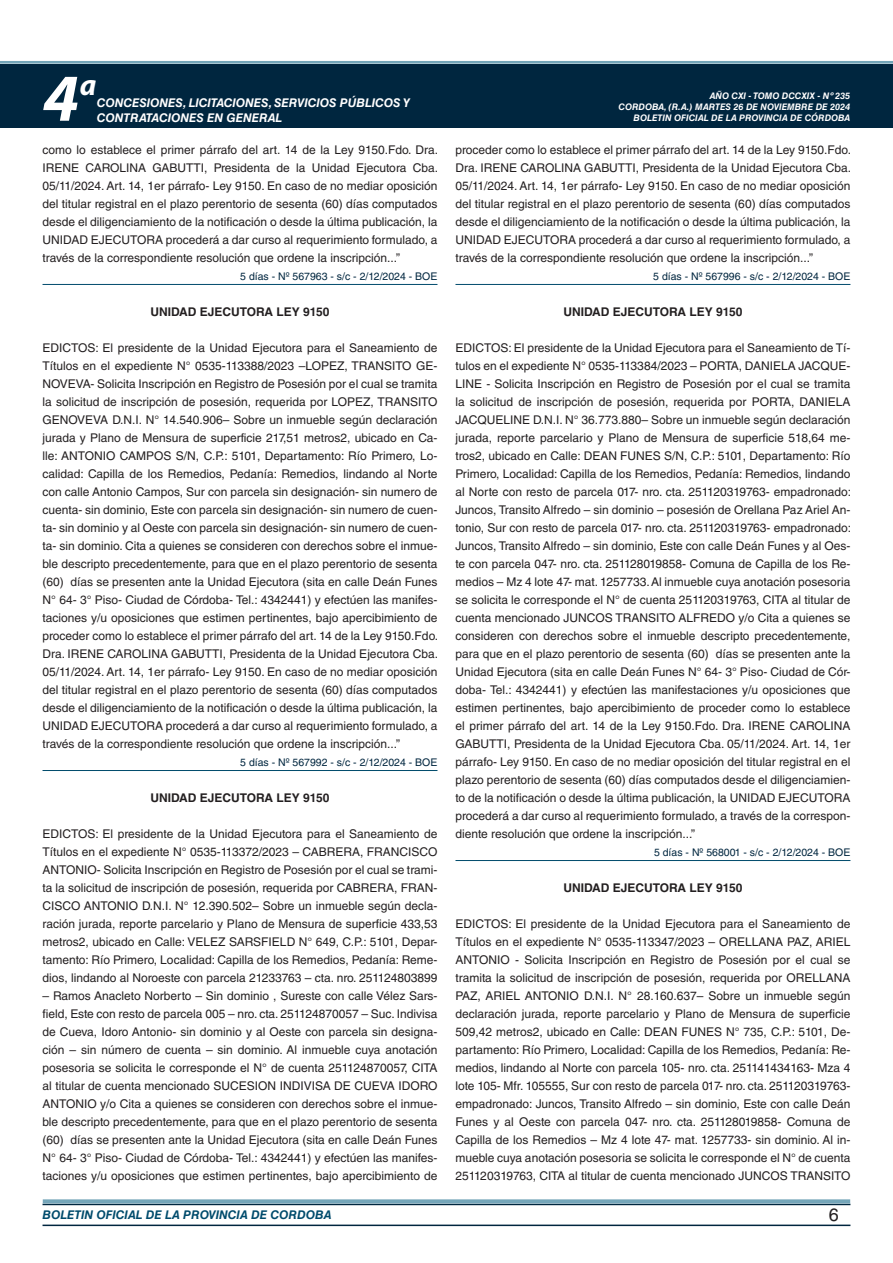
<style>
.page{position:relative;width:893px;height:1263px;background:#fff}
.page>*{position:absolute;margin:0;border:0;box-sizing:border-box;transform-origin:0 0}
.t1{font:italic 700 67.5px "Myriad Pro";color:#fff}
.t2{font:italic 700 30px "Myriad Pro";color:#fff}
.t3{font:18px "Helvetica LT Std";color:#231f20}
.TEXTO_BASE{font:12px/18px "Helvetica LT Std";color:#231f20;text-align:justify}
.RESUELVE{font:700 12px "Helvetica LT Std";color:#231f20}
.t4{font:italic 700 12px/14.4px "Helvetica LT Std";color:#fff}
.t5{font:italic 700 12px "Helvetica LT Std";color:#004b6c}
.FECHA_DE_VENCIMIENTO{font:10.5px "Helvetica LT Std";color:#00263f}
.t6{font:italic 700 9px/10.8px "Helvetica LT Std";color:#fff;text-align:right}
</style>
<div class="page">
<div style="left:0;top:61px;width:893px;height:6px;background:#fff;opacity:.75"></div>
<hr style="left:43px;top:1224px;width:807px;height:2px;background:#00263f">
<div style="left:42px;top:1198px;width:809px;height:8px;background:#fff;opacity:.75"></div>
<div style="left:0;top:64px;width:893px;height:64px;background:#00263f"></div>
<hr style="left:43px;top:284px;width:394px;height:1px;background:#004b6c">
<hr style="left:43px;top:770px;width:394px;height:1px;background:#004b6c">
<hr style="left:455px;top:284px;width:395px;height:1px;background:#004b6c">
<hr style="left:455px;top:860px;width:395px;height:1px;background:#004b6c">
<h1 class="t1" style="left:43px;top:54px;width:38px">4</h1>
<h2 class="t2" style="left:80px;top:66px;width:18px">a</h2>
<p class="t4" style="left:97px;top:96px;width:315px">CONCESIONES, LICITACIONES, SERVICIOS PÚBLICOS Y<br>CONTRATACIONES EN GENERAL</p>
<p class="TEXTO_BASE" style="left:43px;top:141px;width:397px">como lo establece el primer párrafo del art. 14 de la Ley 9150.Fdo. Dra.<br>IRENE CAROLINA GABUTTI, Presidenta de la Unidad Ejecutora Cba.<br>05/11/2024. Art. 14, 1er párrafo- Ley 9150. En caso de no mediar oposición del titular registral en el plazo perentorio de sesenta (60) días computados desde el diligenciamiento de la notificación o desde la última publicación, la UNIDAD EJECUTORA procederá a dar curso al requerimiento formulado, a través de la correspondiente resolución que ordene la inscripción...”</p>
<p class="FECHA_DE_VENCIMIENTO" style="left:240px;top:270px;width:199px">5 días - Nº 567963 - s/c - 2/12/2024 - BOE</p>
<p class="RESUELVE" style="left:150px;top:304px;width:181px">UNIDAD EJECUTORA LEY 9150</p>
<p class="TEXTO_BASE" style="left:43px;top:339px;width:397px">EDICTOS: El presidente de la Unidad Ejecutora para el Saneamiento de Títulos en el expediente N° 0535-113388/2023 –LOPEZ, TRANSITO GE-NOVEVA- Solicita Inscripción en Registro de Posesión por el cual se tramita la solicitud de inscripción de posesión, requerida por LOPEZ, TRANSITO GENOVEVA D.N.I. N° 14.540.906– Sobre un inmueble según declaración jurada y Plano de Mensura de superficie 217,51 metros2, ubicado en Ca&shy;lle: ANTONIO CAMPOS S/N, C.P.: 5101, Departamento: Río Primero, Lo&shy;calidad: Capilla de los Remedios, Pedanía: Remedios, lindando al Norte con calle Antonio Campos, Sur con parcela sin designación- sin numero de cuenta- sin dominio, Este con parcela sin designación- sin numero de cuen&shy;ta- sin dominio y al Oeste con parcela sin designación- sin numero de cuen&shy;ta- sin dominio. Cita a quienes se consideren con derechos sobre el inmue&shy;ble descripto precedentemente, para que en el plazo perentorio de sesenta (60) días se presenten ante la Unidad Ejecutora (sita en calle Deán Funes N° 64- 3° Piso- Ciudad de Córdoba- Tel.: 4342441) y efectúen las manifes&shy;taciones y/u oposiciones que estimen pertinentes, bajo apercibimiento de proceder como lo establece el primer párrafo del art. 14 de la Ley 9150.Fdo.<br>Dra. IRENE CAROLINA GABUTTI, Presidenta de la Unidad Ejecutora Cba.<br>05/11/2024. Art. 14, 1er párrafo- Ley 9150. En caso de no mediar oposición del titular registral en el plazo perentorio de sesenta (60) días computados desde el diligenciamiento de la notificación o desde la última publicación, la UNIDAD EJECUTORA procederá a dar curso al requerimiento formulado, a través de la correspondiente resolución que ordene la inscripción...”</p>
<p class="FECHA_DE_VENCIMIENTO" style="left:240px;top:756px;width:199px">5 días - Nº 567992 - s/c - 2/12/2024 - BOE</p>
<p class="RESUELVE" style="left:150px;top:790px;width:181px">UNIDAD EJECUTORA LEY 9150</p>
<p class="TEXTO_BASE" style="left:43px;top:825px;width:396px">EDICTOS: El presidente de la Unidad Ejecutora para el Saneamiento de Títulos en el expediente N° 0535-113372/2023 – CABRERA, FRANCISCO ANTONIO- Solicita Inscripción en Registro de Posesión por el cual se trami&shy;ta la solicitud de inscripción de posesión, requerida por CABRERA, FRAN-CISCO ANTONIO D.N.I. N° 12.390.502– Sobre un inmueble según decla&shy;ración jurada, reporte parcelario y Plano de Mensura de superficie 433,53 metros2, ubicado en Calle: VELEZ SARSFIELD N° 649, C.P.: 5101, Depar&shy;tamento: Río Primero, Localidad: Capilla de los Remedios, Pedanía: Reme&shy;dios, lindando al Noroeste con parcela 21233763 – cta. nro. 251124803899</p>
<p class="TEXTO_BASE" style="left:43px;top:987px;width:396px">– Ramos Anacleto Norberto – Sin dominio , Sureste con calle Vélez Sars&shy;field, Este con resto de parcela 005 – nro. cta. 251124870057 – Suc. Indivisa de Cueva, Idoro Antonio- sin dominio y al Oeste con parcela sin designa&shy;ción – sin número de cuenta – sin dominio. Al inmueble cuya anotación posesoria se solicita le corresponde el N° de cuenta 251124870057, CITA al titular de cuenta mencionado SUCESION INDIVISA DE CUEVA IDORO ANTONIO y/o Cita a quienes se consideren con derechos sobre el inmue&shy;ble descripto precedentemente, para que en el plazo perentorio de sesenta (60) días se presenten ante la Unidad Ejecutora (sita en calle Deán Funes N° 64- 3° Piso- Ciudad de Córdoba- Tel.: 4342441) y efectúen las manifes&shy;taciones y/u oposiciones que estimen pertinentes, bajo apercibimiento de</p>
<p class="t6" style="left:619px;top:91px;width:233px">AÑO CXI - TOMO DCCXIX - Nº 235<br>CORDOBA, (R.A.) MARTES 26 DE NOVIEMBRE DE 2024</p>
<p class="t6" style="left:634px;top:112px;width:218px">BOLETIN OFICIAL DE LA PROVINCIA DE CÓRDOBA</p>
<p class="TEXTO_BASE" style="left:455px;top:141px;width:397px">proceder como lo establece el primer párrafo del art. 14 de la Ley 9150.Fdo.<br>Dra. IRENE CAROLINA GABUTTI, Presidenta de la Unidad Ejecutora Cba.<br>05/11/2024. Art. 14, 1er párrafo- Ley 9150. En caso de no mediar oposición del titular registral en el plazo perentorio de sesenta (60) días computados desde el diligenciamiento de la notificación o desde la última publicación, la UNIDAD EJECUTORA procederá a dar curso al requerimiento formulado, a través de la correspondiente resolución que ordene la inscripción...”</p>
<p class="FECHA_DE_VENCIMIENTO" style="left:653px;top:270px;width:199px">5 días - Nº 567996 - s/c - 2/12/2024 - BOE</p>
<p class="RESUELVE" style="left:563px;top:304px;width:181px">UNIDAD EJECUTORA LEY 9150</p>
<p class="TEXTO_BASE" style="left:455px;top:339px;width:397px">EDICTOS: El presidente de la Unidad Ejecutora para el Saneamiento de Tí&shy;tulos en el expediente N° 0535-113384/2023 – PORTA, DANIELA JACQUE-LINE - Solicita Inscripción en Registro de Posesión por el cual se tramita la solicitud de inscripción de posesión, requerida por PORTA, DANIELA JACQUELINE D.N.I. N° 36.773.880– Sobre un inmueble según declaración jurada, reporte parcelario y Plano de Mensura de superficie 518,64 me&shy;tros2, ubicado en Calle: DEAN FUNES S/N, C.P.: 5101, Departamento: Río Primero, Localidad: Capilla de los Remedios, Pedanía: Remedios, lindando al Norte con resto de parcela 017- nro. cta. 251120319763- empadronado:<br>Juncos, Transito Alfredo – sin dominio – posesión de Orellana Paz Ariel An&shy;tonio, Sur con resto de parcela 017- nro. cta. 251120319763- empadronado:<br>Juncos, Transito Alfredo – sin dominio, Este con calle Deán Funes y al Oes&shy;te con parcela 047- nro. cta. 251128019858- Comuna de Capilla de los Re&shy;medios – Mz 4 lote 47- mat. 1257733. Al inmueble cuya anotación posesoria se solicita le corresponde el N° de cuenta 251120319763, CITA al titular de cuenta mencionado JUNCOS TRANSITO ALFREDO y/o Cita a quienes se consideren con derechos sobre el inmueble descripto precedentemente, para que en el plazo perentorio de sesenta (60) días se presenten ante la Unidad Ejecutora (sita en calle Deán Funes N° 64- 3° Piso- Ciudad de Cór&shy;doba- Tel.: 4342441) y efectúen las manifestaciones y/u oposiciones que estimen pertinentes, bajo apercibimiento de proceder como lo establece el primer párrafo del art. 14 de la Ley 9150.Fdo. Dra. IRENE CAROLINA GABUTTI, Presidenta de la Unidad Ejecutora Cba. 05/11/2024. Art. 14, 1er párrafo- Ley 9150. En caso de no mediar oposición del titular registral en el plazo perentorio de sesenta (60) días computados desde el diligenciamien&shy;to de la notificación o desde la última publicación, la UNIDAD EJECUTORA procederá a dar curso al requerimiento formulado, a través de la correspon&shy;diente resolución que ordene la inscripción...”</p>
<p class="FECHA_DE_VENCIMIENTO" style="left:654px;top:846px;width:198px">5 días - Nº 568001 - s/c - 2/12/2024 - BOE</p>
<p class="RESUELVE" style="left:563px;top:880px;width:181px">UNIDAD EJECUTORA LEY 9150</p>
<p class="TEXTO_BASE" style="left:455px;top:915px;width:396px">EDICTOS: El presidente de la Unidad Ejecutora para el Saneamiento de Títulos en el expediente N° 0535-113347/2023 – ORELLANA PAZ, ARIEL ANTONIO - Solicita Inscripción en Registro de Posesión por el cual se tramita la solicitud de inscripción de posesión, requerida por ORELLANA PAZ, ARIEL ANTONIO D.N.I. N° 28.160.637– Sobre un inmueble según declaración jurada, reporte parcelario y Plano de Mensura de superficie 509,42 metros2, ubicado en Calle: DEAN FUNES N° 735, C.P.: 5101, De&shy;partamento: Río Primero, Localidad: Capilla de los Remedios, Pedanía: Re&shy;medios, lindando al Norte con parcela 105- nro. cta. 251141434163- Mza 4 lote 105- Mfr. 105555, Sur con resto de parcela 017- nro. cta. 251120319763- empadronado: Juncos, Transito Alfredo – sin dominio, Este con calle Deán Funes y al Oeste con parcela 047- nro. cta. 251128019858- Comuna de Capilla de los Remedios – Mz 4 lote 47- mat. 1257733- sin dominio. Al in&shy;mueble cuya anotación posesoria se solicita le corresponde el N° de cuenta 251120319763, CITA al titular de cuenta mencionado JUNCOS TRANSITO</p>
<p class="t5" style="left:43px;top:1208px;width:290px">BOLETIN OFICIAL DE LA PROVINCIA DE CORDOBA</p>
<h3 class="t3" style="left:829px;top:1204px;width:12px">6</h3>
</div>
